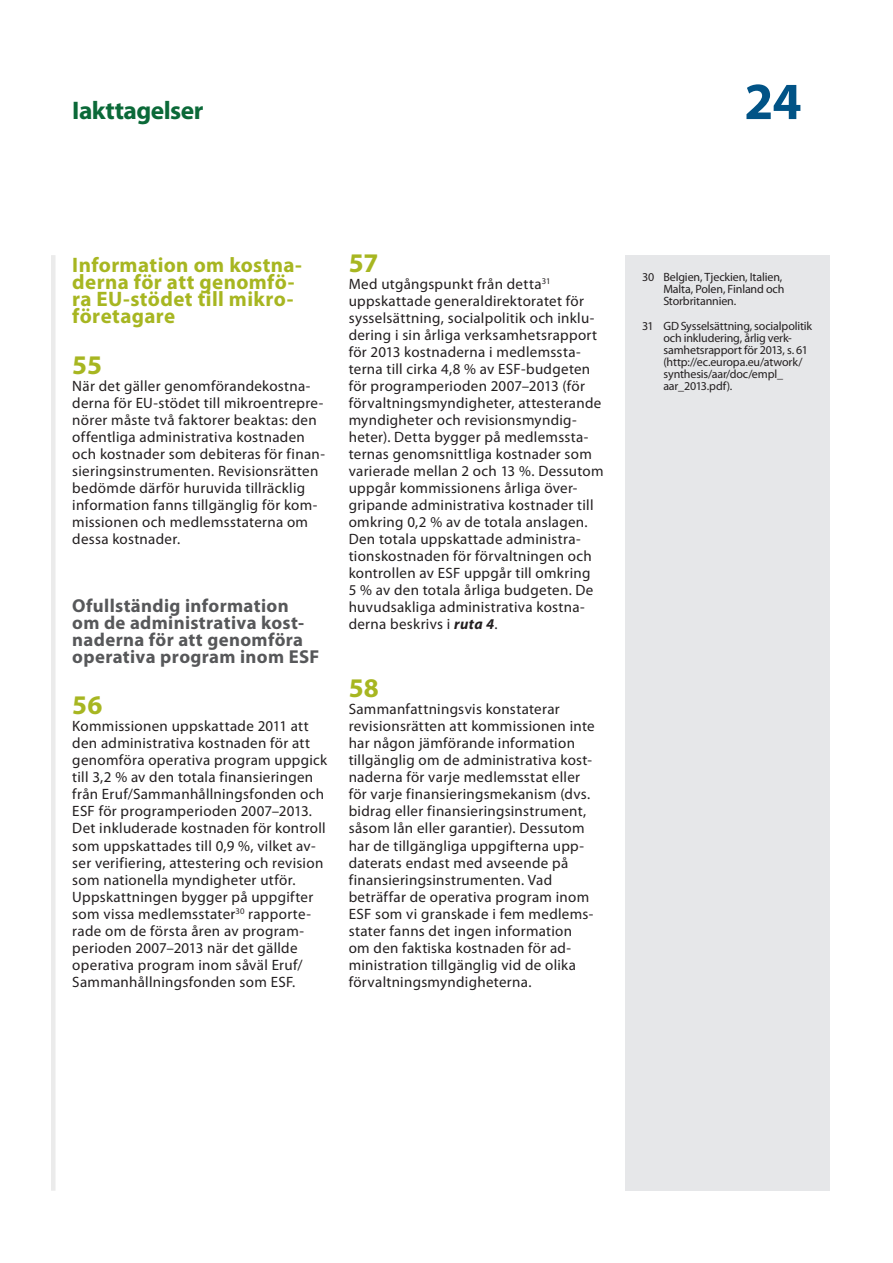
<style>
.page{position:relative;width:893px;height:1263px;background:#fff}
.page>*{position:absolute;margin:0;border:0;box-sizing:border-box;transform-origin:0 0}
.t1{font:700 52.5px "Myriad Pro";color:#015386}
.E_05_-_CHAP__1__TEXT{font:700 27px "Myriad Pro";letter-spacing:.005em;color:#a7b621}
.t2{font:700 25.5px "Myriad Pro";letter-spacing:-.02em;color:#0b6938}
.E_02_-_CHAP__TITRE_C{font:700 21px/17px "Myriad Pro";letter-spacing:.02em;color:#a7b621}
.E_03_-_CHAP__TITRE_A{font:700 18.75px/17px "Myriad Pro";letter-spacing:.02em;color:#57585a}
.E_05_-_CHAP__1__TEXT-2{font:15px/17px "Myriad Pro";letter-spacing:.02em;color:#231f20}
.E_08_-_CHAP__FOOTNOT{font:12px/12px "Myriad Pro";letter-spacing:-.01em;color:#231f20}
.s1{font-weight:700;font-style:italic}
</style>
<div class="page">
<div style="left:51px;top:255px;width:5px;height:936px;background:#ebebeb"></div>
<div style="left:625px;top:255px;width:204px;height:936px;background:#e6e7e9"></div>
<h3 class="t2" style="left:72px;top:94px;width:133px">Iakttagelser</h3>
<h1 class="t1" style="left:744px;top:67px;width:59px">24</h1>
<p class="E_02_-_CHAP__TITRE_C" style="left:72px;top:256px;width:231px">Information om kostna&shy;derna för att genomfö&shy;ra EU‑stödet till mikro&shy;företagare</p>
<p class="E_05_-_CHAP__1__TEXT" style="left:72px;top:347px;width:31px">55</p>
<p class="E_05_-_CHAP__1__TEXT-2" style="left:72px;top:377px;width:254px">När det gäller genomförandekostna&shy;derna för EU‑stödet till mikroentrepre&shy;nörer måste två faktorer beaktas: den offentliga administrativa kostnaden och kostnader som debiteras för finan&shy;sieringsinstrumenten. Revisionsrätten bedömde därför huruvida tillräcklig information fanns tillgänglig för kom&shy;missionen och medlemsstaterna om dessa kostnader.</p>
<p class="E_03_-_CHAP__TITRE_A" style="left:72px;top:597px;width:249px">Ofullständig information om de administrativa kost&shy;naderna för att genomföra operativa program inom ESF</p>
<p class="E_05_-_CHAP__1__TEXT" style="left:72px;top:688px;width:32px">56</p>
<p class="E_05_-_CHAP__1__TEXT-2" style="left:72px;top:718px;width:256px">Kommissionen uppskattade 2011 att den administrativa kostnaden för att genomföra operativa program uppgick till 3,2 % av den totala finansieringen från Eruf/Sammanhållningsfonden och ESF för programperioden 2007–2013.<br>Det inkluderade kostnaden för kontroll som uppskattades till 0,9 %, vilket av&shy;ser verifiering, attestering och revision som nationella myndigheter utför.<br>Uppskattningen bygger på uppgifter som vissa medlemsstater<sup>30</sup> rapporte&shy;rade om de första åren av program&shy;perioden 2007–2013 när det gällde operativa program inom såväl Eruf/ Sammanhållningsfonden som ESF.</p>
<p class="E_05_-_CHAP__1__TEXT" style="left:349px;top:245px;width:31px">57</p>
<p class="E_05_-_CHAP__1__TEXT-2" style="left:349px;top:275px;width:257px">Med utgångspunkt från detta<sup>31 </sup>uppskattade generaldirektoratet för sysselsättning, socialpolitik och inklu&shy;dering i sin årliga verksamhetsrapport för 2013 kostnaderna i medlemssta&shy;terna till cirka 4,8 % av ESF‑budgeten för programperioden 2007–2013 (för förvaltningsmyndigheter, attesterande myndigheter och revisionsmyndig&shy;heter). Detta bygger på medlemssta&shy;ternas genomsnittliga kostnader som varierade mellan 2 och 13 %. Dessutom uppgår kommissionens årliga över&shy;gripande administrativa kostnader till omkring 0,2 % av de totala anslagen.<br>Den totala uppskattade administra&shy;tionskostnaden för förvaltningen och kontrollen av ESF uppgår till omkring<br>5 % av den totala årliga budgeten. De huvudsakliga administrativa kostna&shy;derna beskrivs i <span class="s1">ruta 4</span>.</p>
<p class="E_05_-_CHAP__1__TEXT" style="left:349px;top:671px;width:32px">58</p>
<p class="E_05_-_CHAP__1__TEXT-2" style="left:349px;top:701px;width:247px">Sammanfattningsvis konstaterar revisionsrätten att kommissionen inte har någon jämförande information tillgänglig om de administrativa kost&shy;naderna för varje medlemsstat eller för varje finansieringsmekanism (dvs. bidrag eller finansieringsinstrument, såsom lån eller garantier). Dessutom har de tillgängliga uppgifterna upp&shy;daterats endast med avseende på finansieringsinstrumenten. Vad beträffar de operativa program inom ESF som vi granskade i fem medlems&shy;stater fanns det ingen information om den faktiska kostnaden för ad&shy;ministration tillgänglig vid de olika förvaltningsmyndigheterna.</p>
<p class="E_08_-_CHAP__FOOTNOT" style="left:663px;top:271px;width:123px;text-indent:-21px">30 Belgien, Tjeckien, Italien,<br>Malta, Polen, Finland och<br>Storbritannien.</p>
<p class="E_08_-_CHAP__FOOTNOT" style="left:663px;top:320px;width:150px;text-indent:-21px">31 GD Sysselsättning, socialpolitik och inkludering, årlig verk&shy;samhetsrapport för 2013, s. 61 (http://ec.europa.eu/atwork/ synthesis/aar/doc/empl_ aar_2013.pdf).</p>
</div>
